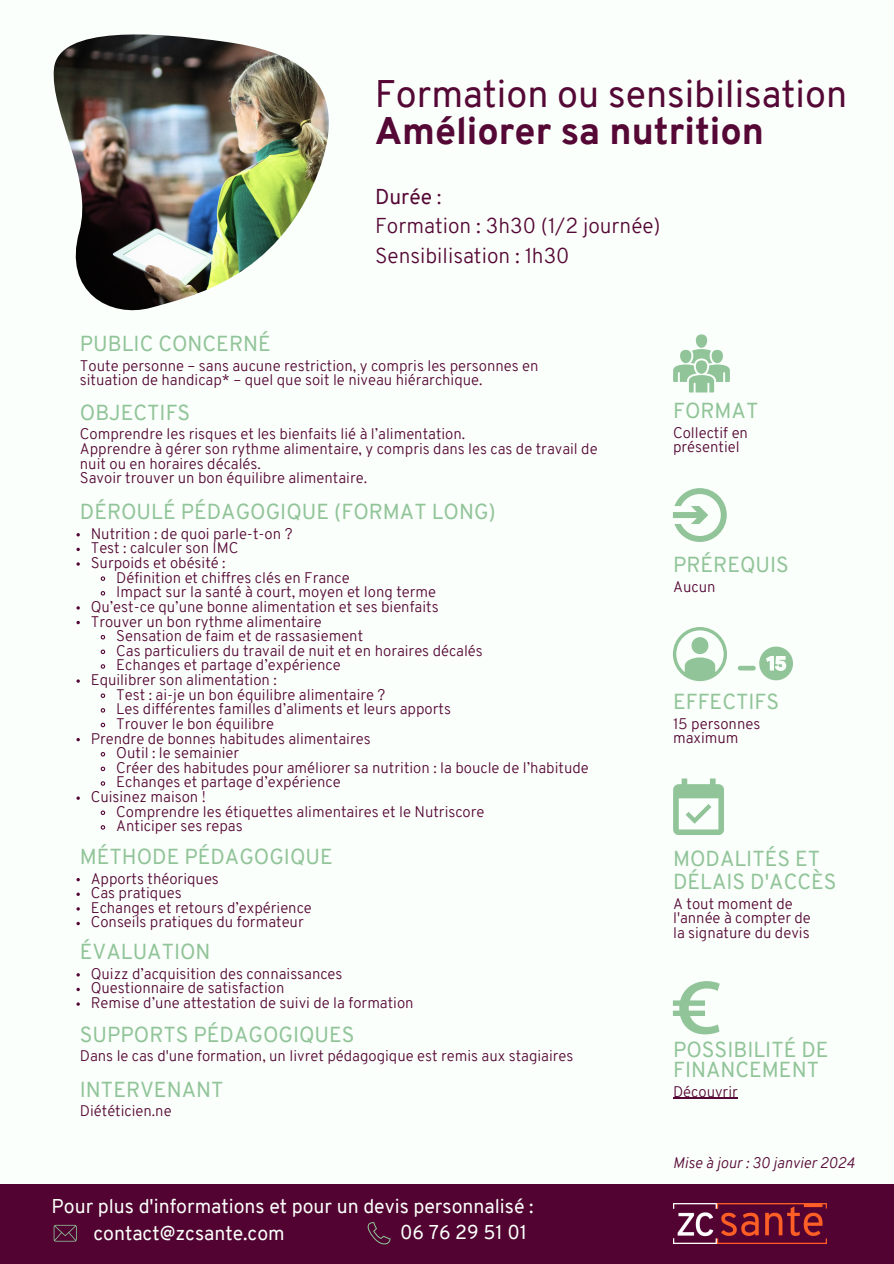
<style>
.page{position:relative;width:894px;height:1264px;background:#fff}
.page>*{position:absolute;margin:0;border:0;box-sizing:border-box;transform-origin:0 0}
.t1{font:37.5px/37.2px "Overpass";color:#550835}
.t2{font:21.15px/23.7px "Overpass";color:#91c499}
.t3{font:300 21px/29.2px "Overpass";color:#550835}
.t4{font:19.5px "Overpass";color:#fbfffb}
.t5{font:300 15px/14.7px "Overpass";color:#550835}
.t6{font:italic 300 15px "Overpass";color:#550835}
.s1{font-weight:800}
.s2{font-weight:400}
</style>
<div class="page">
<div style="left:0;top:0;width:893px;height:1263px;background:#fbfffb"></div>
<img style="left:54px;top:34px;width:275px;height:276px">
<svg style="left:672px;top:488px;width:54px;height:54px"></svg>
<svg style="left:673px;top:627px;width:53px;height:54px"></svg>
<svg style="left:737px;top:646px;width:55px;height:34px"></svg>
<svg style="left:673px;top:334px;width:56px;height:58px"></svg>
<svg style="left:673px;top:778px;width:50px;height:56px"></svg>
<svg style="left:672px;top:981px;width:47px;height:53px"></svg>
<div style="left:0;top:1184px;width:893px;height:79px;background:#520331"></div>
<svg style="left:54px;top:1224px;width:23px;height:17px"></svg>
<svg style="left:367px;top:1222px;width:23px;height:22px"></svg>
<img style="left:673px;top:1203px;width:153px;height:40px">
<svg style="left:76px;top:533px;width:4px;height:3px"></svg>
<svg style="left:76px;top:547px;width:4px;height:4px"></svg>
<svg style="left:100px;top:576px;width:6px;height:5px"></svg>
<svg style="left:100px;top:591px;width:6px;height:5px"></svg>
<svg style="left:76px;top:621px;width:4px;height:3px"></svg>
<svg style="left:100px;top:635px;width:6px;height:5px"></svg>
<svg style="left:100px;top:649px;width:6px;height:6px"></svg>
<svg style="left:100px;top:664px;width:6px;height:5px"></svg>
<svg style="left:100px;top:693px;width:6px;height:5px"></svg>
<svg style="left:100px;top:708px;width:6px;height:5px"></svg>
<svg style="left:100px;top:722px;width:6px;height:6px"></svg>
<svg style="left:76px;top:738px;width:4px;height:3px"></svg>
<svg style="left:100px;top:752px;width:6px;height:5px"></svg>
<svg style="left:100px;top:766px;width:6px;height:6px"></svg>
<svg style="left:100px;top:781px;width:6px;height:5px"></svg>
<svg style="left:100px;top:810px;width:6px;height:5px"></svg>
<svg style="left:100px;top:825px;width:6px;height:5px"></svg>
<svg style="left:76px;top:878px;width:4px;height:3px"></svg>
<svg style="left:76px;top:892px;width:4px;height:4px"></svg>
<svg style="left:76px;top:907px;width:4px;height:3px"></svg>
<svg style="left:76px;top:921px;width:4px;height:4px"></svg>
<svg style="left:76px;top:973px;width:4px;height:3px"></svg>
<svg style="left:76px;top:987px;width:4px;height:4px"></svg>
<hr style="left:673px;top:1097px;width:64px;height:1px;background:#550835">
<h2 class="t1" style="left:374px;top:79px;width:474px">Formation ou sensibilisation<br><span class="s1">Améliorer sa nutrition</span></h2>
<h2 class="t2" style="left:80px;top:334px;width:192px">PUBLIC CONCERNÉ</h2>
<h3 class="t3" style="left:375px;top:184px;width:287px"><span class="s2">Durée</span> :<br>Formation : 3h30 (1/2 journée)<br>Sensibilisation : 1h30</h3>
<p class="t5" style="left:80px;top:359px;width:460px">Toute personne – sans aucune restriction, y compris les personnes en situation de handicap* – quel que soit le niveau hiérarchique.</p>
<p class="t2" style="left:80px;top:403px;width:112px">OBJECTIFS</p>
<p class="t5" style="left:80px;top:428px;width:387px">Comprendre les risques et les bienfaits lié à l’alimentation.</p>
<p class="t5" style="left:80px;top:443px;width:519px">Apprendre à gérer son rythme alimentaire, y compris dans les cas de travail de nuit ou en horaires décalés.</p>
<p class="t5" style="left:80px;top:472px;width:288px">Savoir trouver un bon équilibre alimentaire.</p>
<p class="t2" style="left:80px;top:502px;width:417px">DÉROULÉ PÉDAGOGIQUE (FORMAT LONG)</p>
<p class="t5" style="left:91px;top:527px;width:203px">Nutrition : de quoi parle-t-on ?</p>
<p class="t5" style="left:91px;top:542px;width:149px">Test : calculer son IMC</p>
<p class="t5" style="left:91px;top:557px;width:136px">Surpoids et obésité :</p>
<p class="t5" style="left:116px;top:571px;width:235px">Définition et chiffres clés en France</p>
<p class="t5" style="left:116px;top:586px;width:321px">Impact sur la santé à court, moyen et long terme</p>
<p class="t5" style="left:91px;top:600px;width:349px">Qu’est-ce qu’une bonne alimentation et ses bienfaits</p>
<p class="t5" style="left:91px;top:615px;width:232px">Trouver un bon rythme alimentaire</p>
<p class="t5" style="left:116px;top:630px;width:248px">Sensation de faim et de rassasiement</p>
<p class="t5" style="left:116px;top:644px;width:368px">Cas particuliers du travail de nuit et en horaires décalés</p>
<p class="t5" style="left:116px;top:659px;width:226px">Echanges et partage d’expérience</p>
<p class="t5" style="left:91px;top:674px;width:187px">Equilibrer son alimentation :</p>
<p class="t5" style="left:116px;top:688px;width:271px">Test : ai-je un bon équilibre alimentaire ?</p>
<p class="t5" style="left:116px;top:703px;width:336px">Les différentes familles d’aliments et leurs apports</p>
<p class="t5" style="left:116px;top:717px;width:159px">Trouver le bon équilibre</p>
<p class="t5" style="left:91px;top:732px;width:281px">Prendre de bonnes habitudes alimentaires</p>
<h2 class="t5" style="left:116px;top:747px;width:124px">Outil : le semainier</h2>
<p class="t5" style="left:116px;top:761px;width:474px">Créer des habitudes pour améliorer sa nutrition : la boucle de l’habitude</p>
<p class="t5" style="left:116px;top:776px;width:226px">Echanges et partage d’expérience</p>
<p class="t5" style="left:91px;top:791px;width:117px">Cuisinez maison !</p>
<p class="t5" style="left:116px;top:805px;width:369px">Comprendre les étiquettes alimentaires et le Nutriscore</p>
<h2 class="t5" style="left:116px;top:820px;width:128px">Anticiper ses repas</h2>
<h2 class="t2" style="left:80px;top:847px;width:254px">MÉTHODE PÉDAGOGIQUE</h2>
<p class="t5" style="left:91px;top:872px;width:130px">Apports théoriques</p>
<h2 class="t5" style="left:91px;top:887px;width:92px">Cas pratiques</h2>
<p class="t5" style="left:91px;top:901px;width:222px">Echanges et retours d’expérience</p>
<p class="t5" style="left:91px;top:916px;width:214px">Conseils pratiques du formateur</p>
<p class="t2" style="left:80px;top:942px;width:132px">ÉVALUATION</p>
<p class="t5" style="left:91px;top:967px;width:253px">Quizz d’acquisition des connaissances</p>
<p class="t5" style="left:91px;top:982px;width:195px">Questionnaire de satisfaction</p>
<h2 class="t5" style="left:91px;top:996px;width:324px">Remise d’une attestation de suivi de la formation</h2>
<h2 class="t2" style="left:80px;top:1024px;width:276px">SUPPORTS PÉDAGOGIQUES</h2>
<p class="t5" style="left:80px;top:1050px;width:495px">Dans le cas d'une formation, un livret pédagogique est remis aux stagiaires</p>
<p class="t2" style="left:80px;top:1079px;width:145px">INTERVENANT</p>
<p class="t5" style="left:80px;top:1105px;width:93px">Diététicien.ne</p>
<h2 class="t4" style="left:51px;top:1198px;width:483px">Pour plus d'informations et pour un devis personnalisé :</h2>
<p class="t4" style="left:400px;top:1224px;width:128px">06 76 29 51 01</p>
<p class="t4" style="left:93px;top:1224px;width:193px">contact@zcsante.com</p>
<h2 class="t2" style="left:673px;top:401px;width:87px">FORMAT</h2>
<p class="t5" style="left:673px;top:426px;width:76px">Collectif en présentiel</p>
<p class="t2" style="left:673px;top:555px;width:117px">PRÉREQUIS</p>
<p class="t5" style="left:673px;top:580px;width:44px">Aucun</p>
<p class="t2" style="left:673px;top:692px;width:107px">EFFECTIFS</p>
<p class="t5" style="left:673px;top:717px;width:89px">15 personnes</p>
<h2 class="t5" style="left:673px;top:732px;width:67px">maximum</h2>
<p class="t2" style="left:673px;top:848px;width:165px">MODALITÉS ET<br>DÉLAIS D'ACCÈS</p>
<p class="t5" style="left:673px;top:897px;width:139px">A tout moment de l'année à compter de la signature du devis</p>
<p class="t2" style="left:673px;top:1041px;width:157px;line-height:20.2px">POSSIBILITÉ DE<br>FINANCEMENT</p>
<p class="t5" style="left:673px;top:1085px;width:66px">Découvrir</p>
<p class="t6" style="left:672px;top:1156px;width:183px">Mise à jour : 30 janvier 2024</p>
</div>
